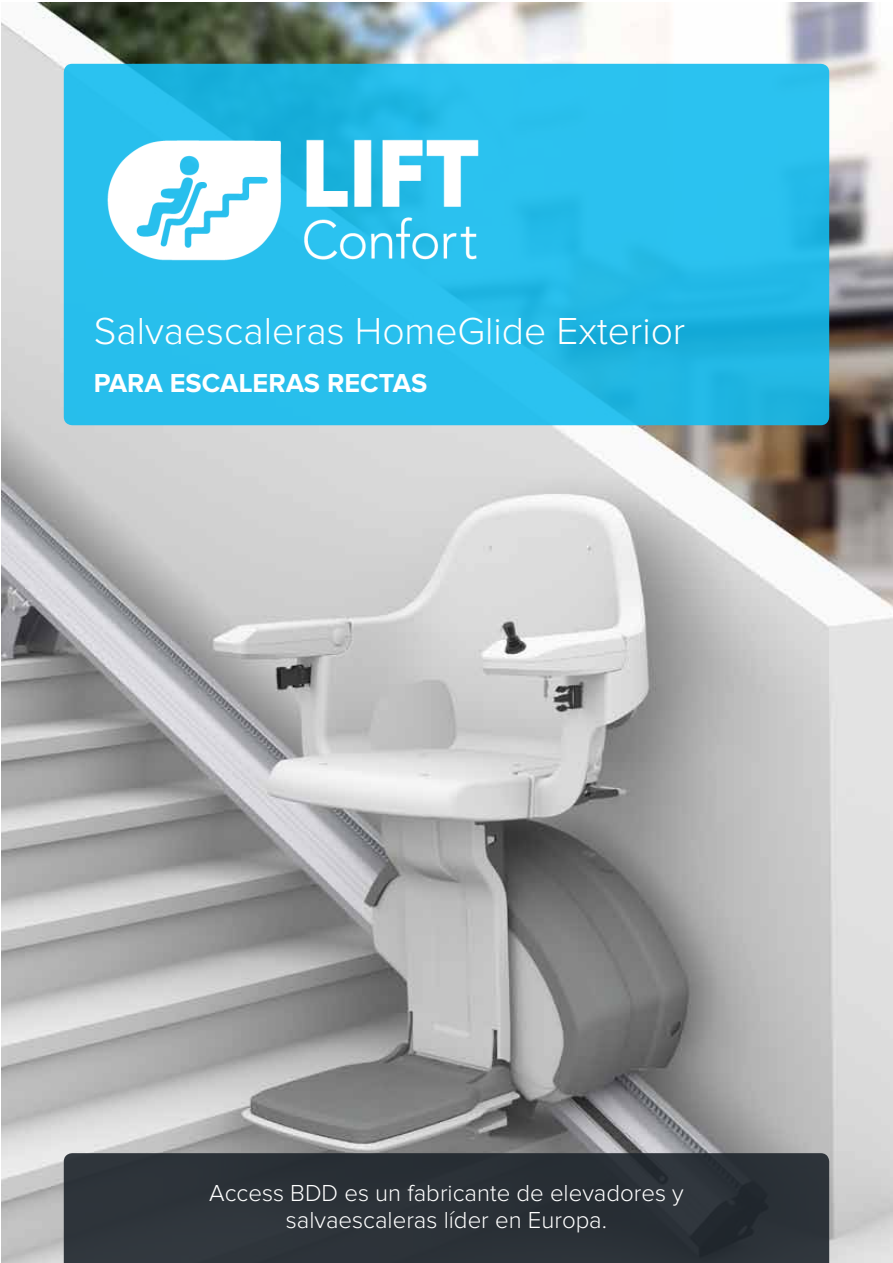
<style>
.page{position:relative;width:893px;height:1263px;background:#fff}
.page>*{position:absolute;margin:0;border:0;box-sizing:border-box;transform-origin:0 0}
.t1{font:300 39px "Proxima Nova";color:#fff}
.t2{font:700 27px "Proxima Nova";color:#fff}
.t3{font:300 24px/27px "Proxima Nova";color:#fff;text-align:center}
</style>
<div class="page">
<img style="left:1px;top:3px;width:892px;height:1260px">
<div style="left:64px;top:64px;width:765px;height:361px;background:linear-gradient(to bottom,#2ec5f3,#1cb2de);border-radius:9px"></div>
<div style="left:64px;top:1153px;width:765px;height:110px;background:#2c3238"></div>
<img style="left:1px;top:44px;width:602px;height:397px">
<h1 class="t1" style="left:94px;top:313px;width:593px">Salvaescaleras HomeGlide Exterior</h1>
<p class="t2" style="left:94px;top:371px;width:335px">PARA ESCALERAS RECTAS</p>
<p class="t3" style="left:209px;top:1181px;width:476px">Access BDD es un fabricante de elevadores y salvaescaleras líder en Europa.</p>
</div>
